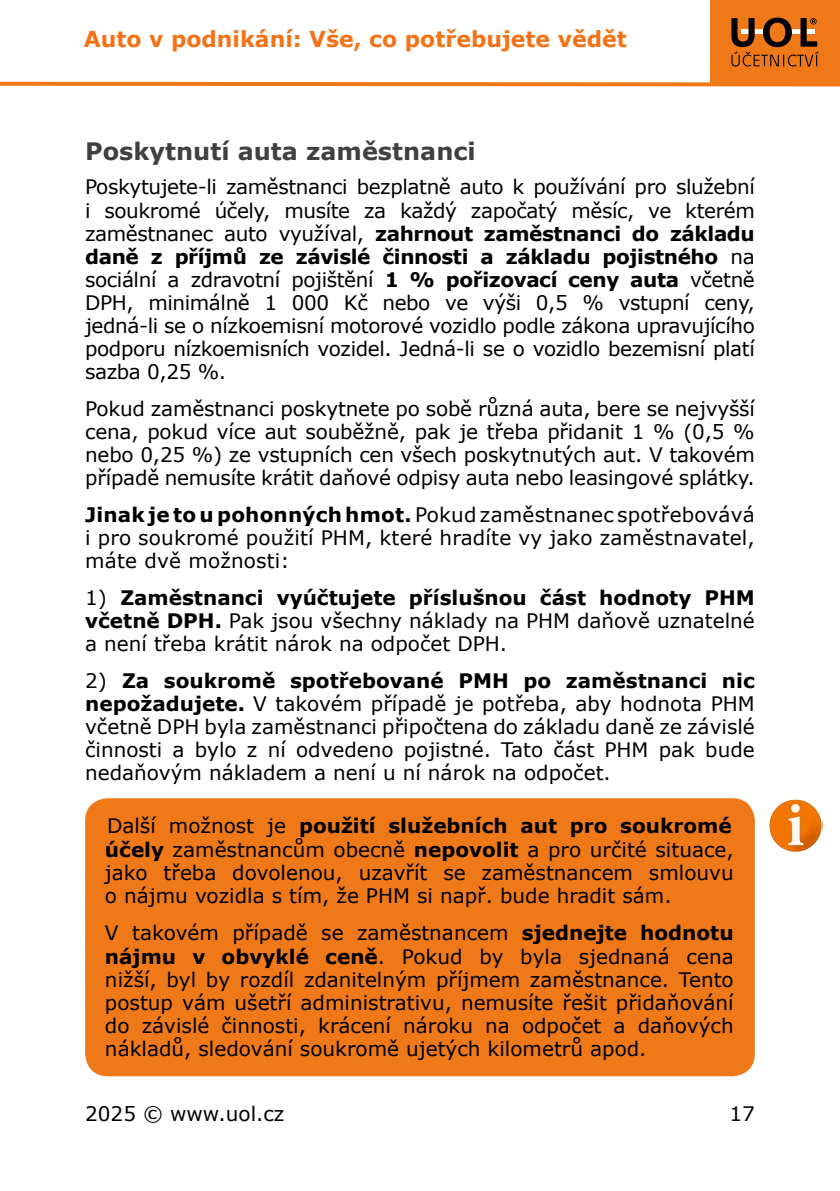
<style>
.page{position:relative;width:840px;height:1191px;background:#fff}
.page>*{position:absolute;margin:0;border:0;box-sizing:border-box;transform-origin:0 0}
.Nadpis_2{font:700 24px "Verdana";color:#404040}
.t1{font:700 22px "Verdana";color:#f47216}
.Odstavec_3mm{font:20px/23px "Verdana";color:#000;text-align:justify}
.s1{font-weight:700}
</style>
<div class="page">
<div style="left:710px;top:0;width:129px;height:84px;background:#ef7918"></div>
<svg style="left:0;top:81px;width:839px;height:6px"></svg>
<svg style="left:731px;top:18px;width:87px;height:48px"></svg>
<div style="left:85px;top:798px;width:669px;height:278px;background:#ef7918;border-radius:23px"></div>
<img style="left:769px;top:799px;width:53px;height:53px">
<p class="t1" style="left:84px;top:24px;width:544px">Auto v podnikání: Vše, co potřebujete vědět</p>
<p class="Nadpis_2" style="left:85px;top:134px;width:392px">Poskytnutí auta zaměstnanci</p>
<p class="Odstavec_3mm" style="left:85px;top:175px;width:671px">Poskytujete-li zaměstnanci bezplatně auto k používání pro služební i soukromé účely, musíte za každý započatý měsíc, ve kterém zaměstnanec auto využíval, <span class="s1">zahrnout zaměstnanci do základu daně z příjmů ze závislé činnosti a základu pojistného</span> na sociální a zdravotní pojištění <span class="s1">1 % pořizovací ceny auta</span> včetně DPH, minimálně 1 000 Kč nebo ve výši 0,5 % vstupní ceny, jedná-li se o nízkoemisní motorové vozidlo podle zákona upravujícího podporu nízkoemisních vozidel. Jedná-li se o vozidlo bezemisní platí sazba 0,25 %.</p>
<p class="Odstavec_3mm" style="left:85px;top:397px;width:671px">Pokud zaměstnanci poskytnete po sobě různá auta, bere se nejvyšší cena, pokud více aut souběžně, pak je třeba přidanit 1 % (0,5 % nebo 0,25 %) ze vstupních cen všech poskytnutých aut. V takovém případě nemusíte krátit daňové odpisy auta nebo leasingové splátky.</p>
<p class="Odstavec_3mm" style="left:85px;top:503px;width:671px"><span class="s1">Jinak je to u pohonných hmot.</span> Pokud zaměstnanec spotřebovává i pro soukromé použití PHM, které hradíte vy jako zaměstnavatel, máte dvě možnosti:</p>
<p class="Odstavec_3mm" style="left:85px;top:586px;width:670px">1) <span class="s1">Zaměstnanci vyúčtujete příslušnou část hodnoty PHM včetně DPH.</span> Pak jsou všechny náklady na PHM daňově uznatelné a není třeba krátit nárok na odpočet DPH.</p>
<p class="Odstavec_3mm" style="left:85px;top:669px;width:670px">2) <span class="s1">Za soukromě spotřebované PMH po zaměstnanci nic nepožadujete.</span> V takovém případě je potřeba, aby hodnota PHM včetně DPH byla zaměstnanci připočtena do základu daně ze závislé činnosti a bylo z ní odvedeno pojistné. Tato část PHM pak bude nedaňovým nákladem a není u ní nárok na odpočet.</p>
<p class="Odstavec_3mm" style="left:105px;top:814px;width:630px">Další možnost je <span class="s1">použití služebních aut pro soukromé účely</span> zaměstnancům obecně <span class="s1">nepovolit</span> a pro určité situace, jako třeba dovolenou, uzavřít se zaměstnancem smlouvu o nájmu vozidla s tím, že PHM si např. bude hradit sám.</p>
<p class="Odstavec_3mm" style="left:105px;top:921px;width:630px">V takovém případě se zaměstnancem <span class="s1">sjednejte hodnotu nájmu v obvyklé ceně</span>. Pokud by byla sjednaná cena nižší, byl by rozdíl zdanitelným příjmem zaměstnance. Tento postup vám ušetří administrativu, nemusíte řešit přidaňování do závislé činnosti, krácení nároku na odpočet a daňových nákladů, sledování soukromě ujetých kilometrů apod.</p>
<p class="Odstavec_3mm" style="left:85px;top:1102px;width:201px">2025 © www.uol.cz</p>
<p class="Odstavec_3mm" style="left:729px;top:1102px;width:27px">17</p>
</div>
